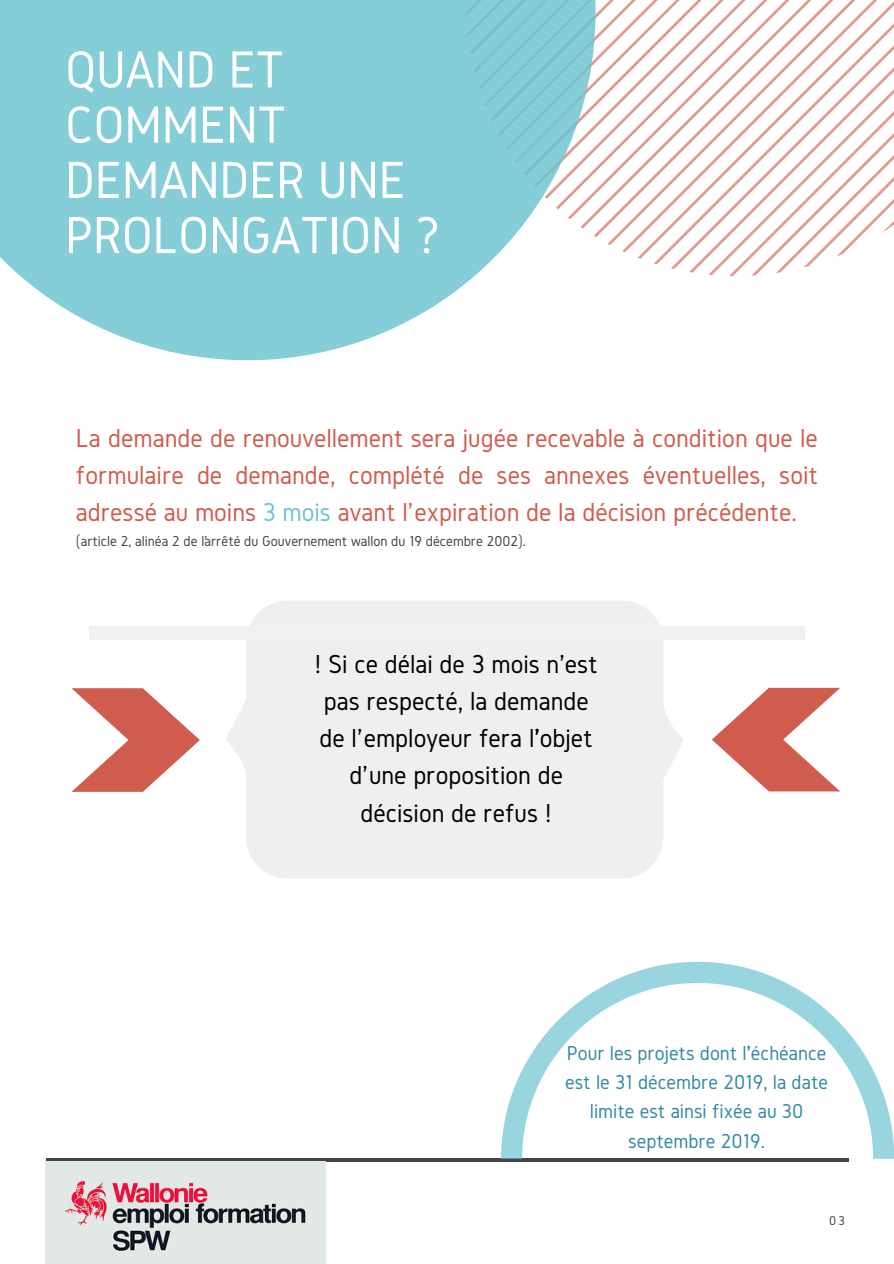
<style>
.page{position:relative;width:894px;height:1264px;background:#fff}
.page>*{position:absolute;margin:0;border:0;box-sizing:border-box;transform-origin:0 0}
.t1{font:54px/55.2px "Gidole";letter-spacing:-.01em;color:#fff}
.t2{font:27px/37.2px "Gidole";color:#d05c4e;text-align:justify}
.t3{font:27px/37px "Gidole";color:#000;text-align:center}
.t4{font:21px/29.2px "Gidole";color:#3589a1;text-align:center}
.t5{font:15px "Gidole";color:#444440}
.t6{font:13.2px "Gidole";color:#444440}
.s1{color:#6ec4d0}
</style>
<div class="page">
<svg style="left:595px;top:0;width:298px;height:275px"></svg>
<hr style="left:46px;top:1158px;width:802px;height:3px;background:#444440">
<svg style="left:0;top:0;width:595px;height:360px;fill:#85cdd7"></svg>
<img style="left:46px;top:1161px;width:279px;height:102px">
<svg style="left:71px;top:688px;width:129px;height:103px"></svg>
<svg style="left:226px;top:601px;width:457px;height:277px;fill:#efefef"></svg>
<svg style="left:712px;top:687px;width:128px;height:104px"></svg>
<div style="left:89px;top:626px;width:715px;height:14px;background:#eff0f2"></div>
<svg style="left:501px;top:961px;width:392px;height:197px"></svg>
<h1 class="t1" style="left:65px;top:41px;width:377px">QUAND ET<br>COMMENT<br>DEMANDER UNE<br>PROLONGATION ?</h1>
<p class="t2" style="left:76px;top:419px;width:743px">La demande de renouvellement sera jugée recevable à condition que le formulaire de demande, complété de ses annexes éventuelles, soit adressé au moins <span class="s1">3 mois</span> avant l’expiration de la décision précédente.</p>
<p class="t5" style="left:76px;top:533px;width:451px">(article 2, alinéa 2 de l’arrêté du Gouvernement wallon du 19 décembre 2002).</p>
<p class="t3" style="left:314px;top:645px;width:284px">! Si ce délai de 3 mois n'est pas respecté, la demande de l’employeur fera l’'objet d’une proposition de décision de refus !</p>
<p class="t4" style="left:565px;top:1037px;width:264px">Pour les projets dont l’'échéance est le 31 décembre 2019, la date limite est ainsi fixée au 30 septembre 2019.</p>
<p class="t6" style="left:829px;top:1213px;width:17px">03</p>
</div>
